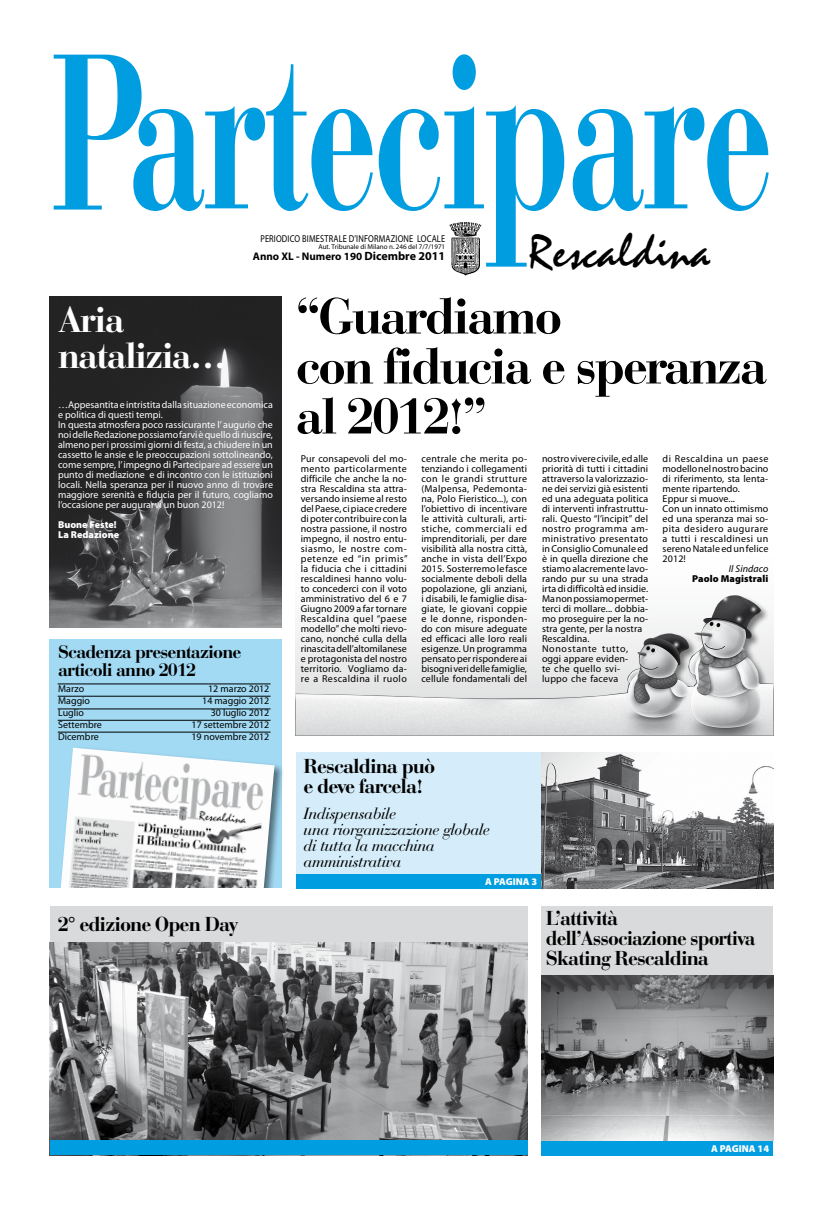
<style>
.page{position:relative;width:823px;height:1219px;background:#fff}
.page>*{position:absolute;margin:0;border:0;box-sizing:border-box;transform-origin:0 0}
.t1{font:700 220px "Bauer Bodoni Std";letter-spacing:-.03em;color:#009ee0;scale:.65 1}
.t2{font:700 50px/50px "Bauer Bodoni Std";letter-spacing:-.05em;color:#000}
.t3{font:47px "Mistral Std";color:#000}
.t4{font:700 36px/36px "Bauer Bodoni Std";letter-spacing:-.05em;color:#fff}
.t5{font:700 20px/20px "Bauer Bodoni Std";letter-spacing:-.05em;color:#000}
.t6{font:700 18px/18px "Bauer Bodoni Std";letter-spacing:-.05em;color:#000}
.t7{font:italic 16px/16px "Bauer Bodoni Std";letter-spacing:-.03em;color:#000}
.t8{font:700 11px "Myriad Pro";color:#000}
.t9{font:10px/10px "Myriad Pro";letter-spacing:.01em;color:#000;text-align:justify}
.t10{font:10px/10px "Myriad Pro";color:#fff}
.t11{font:10px "Myriad Pro";letter-spacing:.01em;color:#000;scale:.83 1}
.t12{font:900 10px/10px "Myriad Pro";color:#fff}
.t13{font:900 10px "Myriad Pro";letter-spacing:.01em;color:#000}
.t14{font:italic 10px "Myriad Pro";letter-spacing:.01em;color:#000}
.t15{font:7px "Myriad Pro";color:#000}
.s1{font-size:12px}
</style>
<div class="page">
<div style="left:50px;top:639px;width:232px;height:250px;background:#a2daf4"></div>
<div style="left:58px;top:746px;width:226px;height:171px;background:#000;opacity:.5"></div>
<img style="left:60px;top:748px;width:214px;height:140px">
<div style="left:44px;top:888px;width:242px;height:18px;background:#fff"></div>
<hr style="left:58px;top:684px;width:212px;height:1px;background:#000">
<hr style="left:58px;top:696px;width:212px;height:1px;background:#000">
<hr style="left:58px;top:709px;width:212px;height:1px;background:#000">
<hr style="left:58px;top:720px;width:212px;height:1px;background:#000">
<hr style="left:58px;top:732px;width:212px;height:1px;background:#000">
<div style="left:50px;top:906px;width:477px;height:249px;background:#d9dadb"></div>
<div style="left:541px;top:906px;width:231px;height:235px;background:#d9dadb"></div>
<div style="left:295px;top:752px;width:246px;height:122px;background:#d5edfa"></div>
<img style="left:449px;top:222px;width:33px;height:54px">
<div style="left:541px;top:1141px;width:231px;height:14px;background:#009ee0"></div>
<div style="left:295px;top:874px;width:246px;height:14px;background:#009ee0"></div>
<img style="left:50px;top:942px;width:477px;height:199px">
<img style="left:541px;top:975px;width:231px;height:165px">
<img style="left:295px;top:595px;width:477px;height:140px">
<img style="left:49px;top:297px;width:232px;height:330px">
<img style="left:541px;top:752px;width:231px;height:136px">
<div style="left:50px;top:1141px;width:477px;height:14px;background:#009ee0"></div>
<h1 class="t1" style="left:127px;top:0;width:993px">artecipare</h1>
<h1 class="t1" style="left:50px;top:1px;width:148px">P</h1>
<h3 class="t3" style="left:528px;top:224px;width:182px">Rescaldina</h3>
<p class="t11" style="left:260px;top:234px;width:62px">PERIODICO bimes</p>
<p class="t11" style="left:324px;top:234px;width:45px">trale d’inform</p>
<p class="t11" style="left:385px;top:234px;width:19px">azione</p>
<p class="t11" style="left:417px;top:234px;width:30px">locale</p>
<p class="t15" style="left:318px;top:243px;width:128px">Aut. Tribunale di Milano n. 246 del 7/7/1971</p>
<p class="t8" style="left:253px;top:251px;width:194px">Anno XL - Numero 190 <span class="s1">Dicembre 2011</span></p>
<h3 class="t4" style="left:58px;top:301px;width:169px">Aria natalizia…</h3>
<p class="t10" style="left:58px;top:400px;width:216px">…Appesantita e intristita dalla situazione economica e politica di questi tempi.<br>In questa atmosfera poco rassicurante l’ augurio che noi delle Redazione possiamo farvi è quello di riuscire, almeno per i prossimi giorni di festa, a chiudere in un cassetto le ansie e le preoccupazioni sottolineando, come sempre, l’ impegno di Partecipare ad essere un punto di mediazione e di incontro con le istituzioni locali. Nella speranza per il nuovo anno di trovare maggiore serenità e fiducia per il futuro, cogliamo l’occasione per augurarvi un buon 2012!</p>
<p class="t12" style="left:58px;top:519px;width:62px">Buone Feste!<br>La Redazione</p>
<h3 class="t6" style="left:58px;top:643px;width:185px">Scadenza presentazione articoli anno 2012</h3>
<p class="t9" style="left:58px;top:684px;width:27px">Marzo</p>
<p class="t9" style="left:208px;top:684px;width:63px">12 marzo 2012</p>
<p class="t9" style="left:58px;top:696px;width:33px">Maggio</p>
<p class="t9" style="left:202px;top:696px;width:69px">14 maggio 2012</p>
<p class="t9" style="left:58px;top:708px;width:27px">Luglio</p>
<p class="t9" style="left:210px;top:708px;width:60px">30 luglio 2012</p>
<p class="t9" style="left:58px;top:720px;width:45px">Settembre</p>
<p class="t9" style="left:191px;top:720px;width:79px">17 settembre 2012</p>
<p class="t9" style="left:58px;top:732px;width:42px">Dicembre</p>
<p class="t9" style="left:191px;top:732px;width:79px">19 novembre 2012</p>
<h3 class="t5" style="left:58px;top:914px;width:182px">2° edizione Open Day</h3>
<h2 class="t2" style="left:295px;top:291px;width:473px">“Guardiamo<br>con fiducia e speranza al 2012!”</h2>
<p class="t9" style="left:300px;top:453px;width:108px">Pur consapevoli del mo&shy;mento particolarmente difficile che anche la no&shy;stra Rescaldina sta attra&shy;versando insieme al resto del Paese, ci piace credere di poter contribuire con la nostra passione, il nostro impegno, il nostro entu&shy;siasmo, le nostre com&shy;petenze ed “in primis” la fiducia che i cittadini rescaldinesi hanno volu&shy;to concederci con il voto amministrativo del 6 e 7<br>Giugno 2009 a far tornare Rescaldina quel “paese modello” che molti rievo&shy;cano, nonché culla della rinascita dell’altomilanese e protagonista del nostro territorio. Vogliamo da&shy;re a Rescaldina il ruolo</p>
<p class="t9" style="left:421px;top:453px;width:107px">centrale che merita po&shy;tenziando i collegamenti con le grandi strutture (Malpensa, Pedemonta&shy;na, Polo Fieristico...), con l’obiettivo di incentivare le attività culturali, arti&shy;stiche, commerciali ed imprenditoriali, per dare visibilità alla nostra città, anche in vista dell’Expo 2015. Sosterremo le fasce socialmente deboli della popolazione, gli anziani, i disabili, le famiglie disa&shy;giate, le giovani coppie e le donne, risponden&shy;do con misure adeguate ed efficaci alle loro reali esigenze. Un programma pensato per rispondere ai bisogni veri delle famiglie, cellule fondamentali del</p>
<p class="t9" style="left:541px;top:453px;width:108px;text-align:left">nostro vivere civile, ed alle priorità di tutti i cittadini attraverso la valorizzazio&shy;ne dei servizi già esistenti ed una adeguata politica di interventi infrastruttu&shy;rali. Questo “l’incipit” del nostro programma am&shy;ministrativo presentato in Consiglio Comunale ed è in quella direzione che stiamo alacremente lavo&shy;rando pur su una strada irta di difficoltà ed insidie.<br>Ma non possiamo permet&shy;terci di mollare... dobbia&shy;mo proseguire per la no&shy;stra gente, per la nostra<br>Rescaldina.<br>Nonostante tutto, oggi appare eviden-<br>te che quello svi-<br>luppo che faceva</p>
<p class="t9" style="left:662px;top:453px;width:107px;text-align:left">di Rescaldina un paese modello nel nostro bacino di riferimento, sta lenta&shy;mente ripartendo.<br>Eppur si muove...<br>Con un innato ottimismo ed una speranza mai so&shy;pita desidero augurare a tutti i rescaldinesi un sereno Natale ed un felice<br>2012!</p>
<p class="t14" style="left:728px;top:563px;width:41px">Il Sindaco</p>
<p class="t13" style="left:691px;top:572px;width:78px">Paolo Magistrali</p>
<h3 class="t5" style="left:303px;top:756px;width:133px">Rescaldina può e deve farcela!</h3>
<h3 class="t7" style="left:303px;top:805px;width:188px">Indispensabile<br>una riorganizzazione globale di tutta la macchina amministrativa</h3>
<p class="t12" style="left:484px;top:877px;width:54px">A PAGINA 3</p>
<h3 class="t5" style="left:545px;top:908px;width:211px">L’attività dell’Associazione sportiva<br>Skating Rescaldina</h3>
<p class="t12" style="left:710px;top:1144px;width:59px">A PAGINA 14</p>
</div>
